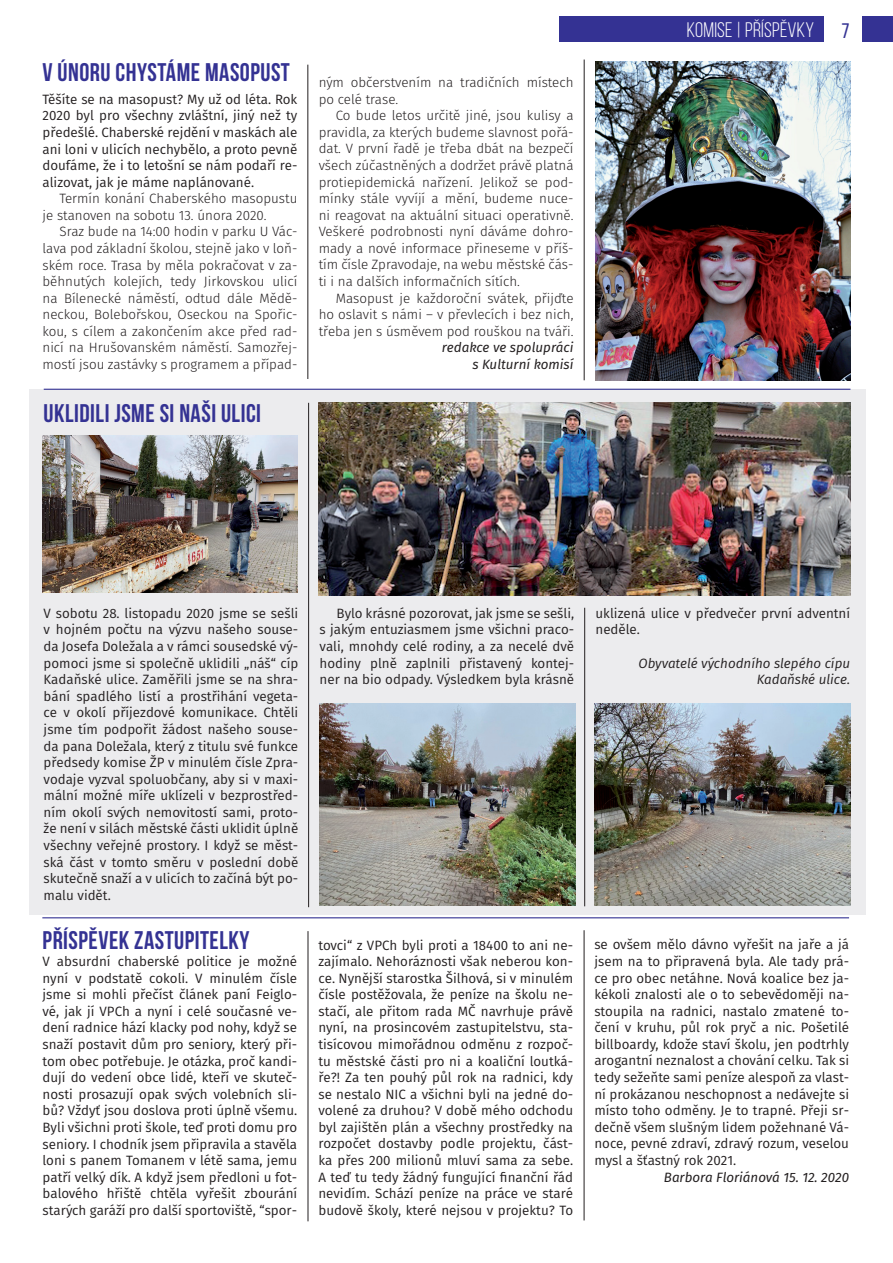
<style>
.page{position:relative;width:893px;height:1263px;background:#fff}
.page>*{position:absolute;margin:0;border:0;box-sizing:border-box;transform-origin:0 0}
.t1{font:700 25.5px "Bebas Neue";letter-spacing:.02em;color:#343293}
.t2{font:21px "Bebas Neue";letter-spacing:.01em;color:#fff}
.t3{font:21px "Bebas Neue";color:#343293}
.t4{font:13.5px/16.6px "Fira Sans";color:#231f20;text-align:justify}
.t5{font:300 13.5px/16.6px "Fira Sans";color:#231f20;text-align:justify}
.t6{font:italic 13.5px/16.6px "Fira Sans";color:#231f20;text-align:right}
.t7{font:italic 13.5px/16.6px "Fira Sans";color:#231f20;text-align:right}
.s1{font-weight:300}
</style>
<div class="page">
<div style="left:29px;top:390px;width:836px;height:525px;background:#ececee"></div>
<img style="left:594px;top:704px;width:256px;height:202px">
<hr style="left:308px;top:403px;width:1px;height:504px;background:#231f20">
<hr style="left:584px;top:608px;width:1px;height:298px;background:#231f20">
<hr style="left:44px;top:389px;width:806px;height:1px;background:#343293">
<hr style="left:42px;top:917px;width:807px;height:1px;background:#343293">
<hr style="left:308px;top:931px;width:1px;height:290px;background:#231f20">
<hr style="left:584px;top:930px;width:1px;height:290px;background:#231f20">
<img style="left:595px;top:62px;width:255px;height:318px">
<img style="left:42px;top:436px;width:255px;height:156px">
<img style="left:320px;top:704px;width:256px;height:202px">
<img style="left:319px;top:403px;width:531px;height:193px">
<hr style="left:308px;top:65px;width:1px;height:314px;background:#231f20">
<hr style="left:584px;top:60px;width:1px;height:320px;background:#231f20">
<div style="left:863px;top:16px;width:30px;height:26px;background:#343293"></div>
<div style="left:584px;top:16px;width:239px;height:26px;background:#343293"></div>
<div style="left:559px;top:16px;width:264px;height:25px;background:#343293"></div>
<h1 class="t1" style="left:43px;top:58px;width:249px">V ÚNORU CHYSTÁME MASOPUST</h1>
<p class="t4" style="left:43px;top:91px;width:256px">Těšíte se na masopust? My už od léta. Rok 2020 byl pro všechny zvláštní, jiný než ty předešlé. Chaberské rejdění v maskách ale ani loni v ulicích nechybělo, a proto pevně doufáme, že i to letošní se nám podaří re&shy;alizovat, jak je máme naplánované.</p>
<p class="t5" style="left:43px;top:190px;width:256px;text-indent:17px">Termín konání Chaberského masopustu je stanoven na sobotu 13. února 2020.</p>
<p class="t5" style="left:43px;top:223px;width:256px;text-indent:17px">Sraz bude na 14:00 hodin v parku U Vác&shy;lava pod základní školou, stejně jako v loň&shy;ském roce. Trasa by měla pokračovat v za&shy;běhnutých kolejích, tedy Jirkovskou ulicí na Bílenecké náměstí, odtud dále Mědě&shy;neckou, Bolebořskou, Oseckou na Spořic&shy;kou, s cílem a zakončením akce před rad&shy;nicí na Hrušovanském náměstí. Samozřej&shy;mostí jsou zastávky s programem a případ-</p>
<h1 class="t1" style="left:44px;top:399px;width:219px">UKLIDILI JSME SI NAŠI ULICI</h1>
<p class="t5" style="left:319px;top:74px;width:256px">ným občerstvením na tradičních místech po celé trase.</p>
<p class="t5" style="left:319px;top:107px;width:256px;text-indent:17px">Co bude letos určitě jiné, jsou kulisy a pravidla, za kterých budeme slavnost pořá&shy;dat. V první řadě je třeba dbát na bezpečí všech zúčastněných a dodržet právě platná protiepidemická nařízení. Jelikož se pod&shy;mínky stále vyvíjí a mění, budeme nuce&shy;ni reagovat na aktuální situaci operativně.<br>Veškeré podrobnosti nyní dáváme dohro&shy;mady a nové informace přineseme v příš&shy;tím čísle Zpravodaje, na webu městské čás&shy;ti i na dalších informačních sítích.</p>
<p class="t5" style="left:319px;top:290px;width:256px;text-indent:17px">Masopust je každoroční svátek, přijďte ho oslavit s námi – v převlecích i bez nich, třeba jen s úsměvem pod rouškou na tváři.</p>
<p class="t6" style="left:442px;top:339px;width:133px">redakce ve spolupráci s Kulturní komisí</p>
<h2 class="t2" style="left:687px;top:19px;width:129px">KOMISE | PŘÍSPĚVKY<span class="s1">7</span></h2>
<h2 class="t3" style="left:841px;top:19px;width:10px">7</h2>
<p class="t4" style="left:44px;top:605px;width:256px">V sobotu 28. listopadu 2020 jsme se sešli v hojném počtu na výzvu našeho souse&shy;da Josefa Doležala a v rámci sousedské vý&shy;pomoci jsme si společně uklidili „náš“ cíp Kadaňské ulice. Zaměřili jsme se na shra&shy;bání spadlého listí a prostřihání vegeta&shy;ce v okolí příjezdové komunikace. Chtěli jsme tím podpořit žádost našeho souse&shy;da pana Doležala, který z titulu své funkce předsedy komise ŽP v minulém čísle Zpra&shy;vodaje vyzval spoluobčany, aby si v maxi&shy;mální možné míře uklízeli v bezprostřed&shy;ním okolí svých nemovitostí sami, proto&shy;že není v silách městské části uklidit úplně všechny veřejné prostory. I když se měst&shy;ská část v tomto směru v poslední době skutečně snaží a v ulicích to začíná být po&shy;malu vidět.</p>
<p class="t4" style="left:320px;top:605px;width:256px;text-indent:17px">Bylo krásné pozorovat, jak jsme se sešli, s jakým entuziasmem jsme všichni praco&shy;vali, mnohdy celé rodiny, a za necelé dvě hodiny plně zaplnili přistavený kontej&shy;ner na bio odpady. Výsledkem byla krásně</p>
<p class="t4" style="left:595px;top:605px;width:256px">uklizená ulice v předvečer první adventní neděle.</p>
<p class="t7" style="left:638px;top:654px;width:213px">Obyvatelé východního slepého cípu<br>Kadaňské ulice.</p>
<h1 class="t1" style="left:43px;top:926px;width:208px">PŘÍSPĚVEK ZASTUPITELKY</h1>
<p class="t4" style="left:43px;top:953px;width:256px">V absurdní chaberské politice je možné nyní v podstatě cokoli. V minulém čísle jsme si mohli přečíst článek paní Feiglo&shy;vé, jak jí VPCh a nyní i celé současné ve&shy;dení radnice hází klacky pod nohy, když se snaží postavit dům pro seniory, který při&shy;tom obec potřebuje. Je otázka, proč kandi&shy;dují do vedení obce lidé, kteří ve skuteč&shy;nosti prosazují opak svých volebních sli&shy;bů? Vždyť jsou doslova proti úplně všemu.<br>Byli všichni proti škole, teď proti domu pro seniory. I chodník jsem připravila a stavěla loni s panem Tomanem v létě sama, jemu patří velký dík. A když jsem předloni u fot&shy;balového hřiště chtěla vyřešit zbourání starých garáží pro další sportoviště, “spor-</p>
<p class="t4" style="left:318px;top:936px;width:256px">tovci“ z VPCh byli proti a 18400 to ani ne&shy;zajímalo. Nehoráznosti však neberou kon&shy;ce. Nynější starostka Šilhová, si v minulém čísle postěžovala, že peníze na školu ne&shy;stačí, ale přitom rada MČ navrhuje právě nyní, na prosincovém zastupitelstvu, sta&shy;tisícovou mimořádnou odměnu z rozpoč&shy;tu městské části pro ni a koaliční loutká&shy;ře?! Za ten pouhý půl rok na radnici, kdy se nestalo NIC a všichni byli na jedné do&shy;volené za druhou? V době mého odchodu byl zajištěn plán a všechny prostředky na rozpočet dostavby podle projektu, část&shy;ka přes 200 milionů mluví sama za sebe.<br>A teď tu tedy žádný fungující finanční řád nevidím. Schází peníze na práce ve staré budově školy, které nejsou v projektu? To</p>
<p class="t4" style="left:594px;top:936px;width:256px">se ovšem mělo dávno vyřešit na jaře a já jsem na to připravená byla. Ale tady prá&shy;ce pro obec netáhne. Nová koalice bez ja&shy;kékoli znalosti ale o to sebevědoměji na&shy;stoupila na radnici, nastalo zmatené to&shy;čení v kruhu, půl rok pryč a nic. Pošetilé billboardy, kdože staví školu, jen podtrhly arogantní neznalost a chování celku. Tak si tedy sežeňte sami peníze alespoň za vlast&shy;ní prokázanou neschopnost a nedávejte si místo toho odměny. Je to trapné. Přeji sr&shy;dečně všem slušným lidem požehnané Vá&shy;noce, pevné zdraví, zdravý rozum, veselou mysl a šťastný rok 2021.</p>
<p class="t6" style="left:664px;top:1168px;width:187px">Barbora Floriánová 15. 12. 2020</p>
</div>
